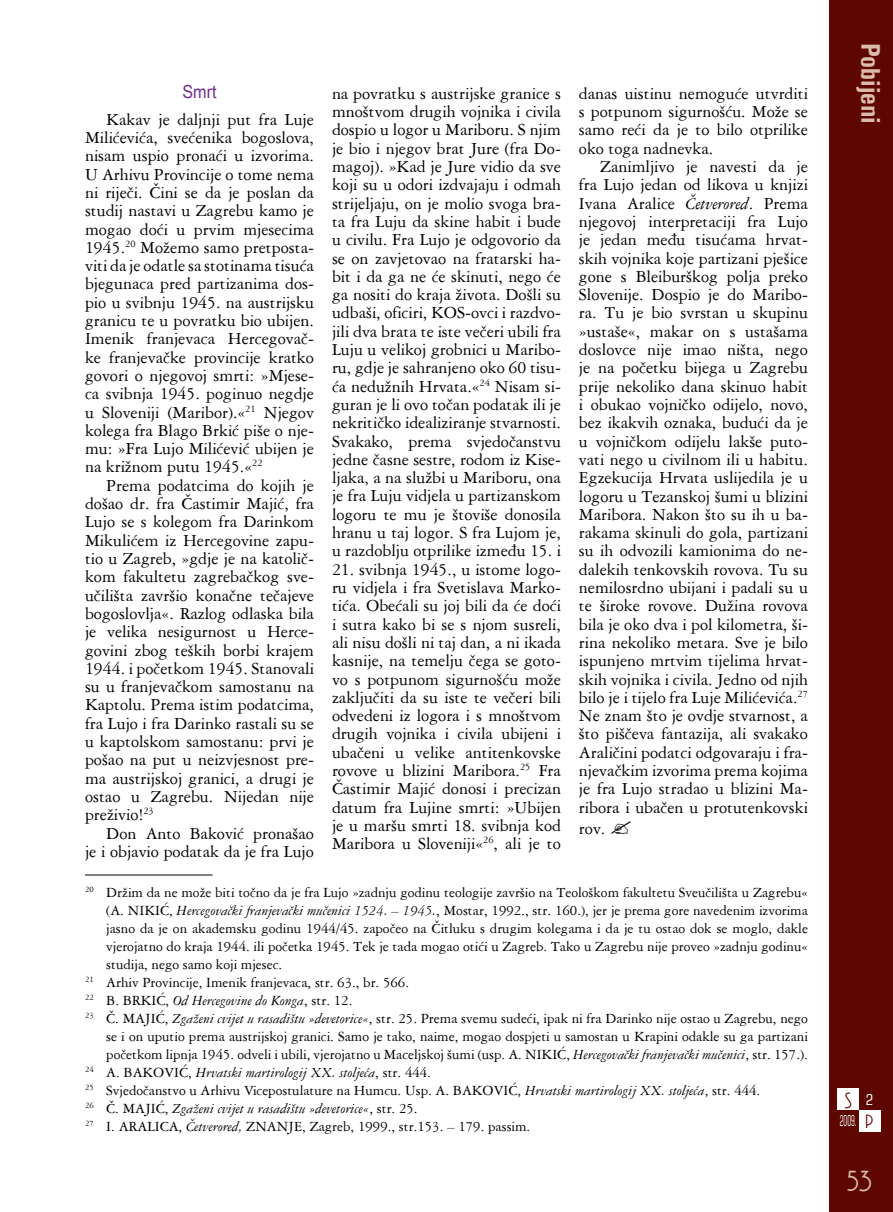
<style>
.page{position:relative;width:893px;height:1212px;background:#fff}
.page>*{position:absolute;margin:0;border:0;box-sizing:border-box;transform-origin:0 0}
.t1{font:700 condensed 27px "Univers";color:#dbbbab}
.t2{font:27px "Andes";color:#dbbbab}
.t3{font:18px/18.3px "American Garamond BT";color:#000;text-align:justify}
.t4{font:18px "Arial Unicode MS";color:#6f2c91;scale:.9 1}
.t5{font:18px "Andes";color:#5e0600}
.t6{font:15px "American Garamond BT";color:#000}
.t7{font:italic 15px "American Garamond BT";color:#000}
.t8{font:condensed 15px "Square 721 BT";color:#fff;scale:.5 1}
.t9{font:condensed 15px "Square 721 BT";color:#fff}
.s1{font-style:italic}
.s2{font-style:normal}
.s3{font-family:"Andes";font-stretch:normal;font-size:18px;color:#5e0600}
</style>
<div class="page">
<div style="left:829px;top:0;width:64px;height:1212px;background:#5e0600"></div>
<div style="left:838px;top:1089px;width:21px;height:21px;background:#fff"></div>
<div style="left:859px;top:1110px;width:21px;height:21px;background:#fff"></div>
<hr style="left:85px;top:874px;width:128px;height:1px;background:#000">
<p class="t4" style="left:182px;top:79px;width:39px">Smrt</p>
<p class="t3" style="left:85px;top:110px;width:230px;text-indent:21px">Kakav je daljnji put fra Luje Milićevića, svećenika bogoslova, nisam uspio pronaći u izvorima.<br>U Arhivu Provincije o tome nema ni riječi. Čini se da je poslan da studij nastavi u Zagrebu kamo je mogao doći u prvim mjesecima 1945.<sup>20</sup> Možemo samo pretposta&shy;viti da je odatle sa stotinama tisuća bjegunaca pred partizanima dos&shy;pio u svibnju 1945. na austrijsku granicu te u povratku bio ubijen.<br>Imenik franjevaca Hercegovač&shy;ke franjevačke provincije kratko govori o njegovoj smrti: »Mjese&shy;ca svibnja 1945. poginuo negdje u Sloveniji (Maribor).«<sup>21</sup> Njegov kolega fra Blago Brkić piše o nje&shy;mu: »Fra Lujo Milićević ubijen je na križnom putu 1945.«<sup>22</sup></p>
<p class="t3" style="left:85px;top:476px;width:230px;text-indent:21px">Prema podatcima do kojih je došao dr. fra Častimir Majić, fra Lujo se s kolegom fra Darinkom Mikulićem iz Hercegovine zapu&shy;tio u Zagreb, »gdje je na katolič&shy;kom fakultetu zagrebačkog sve&shy;učilišta završio konačne tečajeve bogoslovlja«. Razlog odlaska bila je velika nesigurnost u Herce&shy;govini zbog teških borbi krajem 1944. i početkom 1945. Stanovali su u franjevačkom samostanu na Kaptolu. Prema istim podatcima, fra Lujo i fra Darinko rastali su se u kaptolskom samostanu: prvi je pošao na put u neizvjesnost pre&shy;ma austrijskoj granici, a drugi je ostao u Zagrebu. Nijedan nije preživio!<sup>23</sup></p>
<p class="t3" style="left:85px;top:823px;width:230px;text-align:right">Don Anto Baković pronašao<br>je i objavio podatak da je fra Lujo</p>
<p class="t3" style="left:332px;top:84px;width:230px">na povratku s austrijske granice s mnoštvom drugih vojnika i civila dospio u logor u Mariboru. S njim je bio i njegov brat Jure (fra Do&shy;magoj). »Kad je Jure vidio da sve koji su u odori izdvajaju i odmah strijeljaju, on je molio svoga bra&shy;ta fra Luju da skine habit i bude u civilu. Fra Lujo je odgovorio da se on zavjetovao na fratarski ha&shy;bit i da ga ne će skinuti, nego će ga nositi do kraja života. Došli su udbaši, oficiri, KOS-ovci i razdvo&shy;jili dva brata te iste večeri ubili fra Luju u velikoj grobnici u Maribo&shy;ru, gdje je sahranjeno oko 60 tisu&shy;ća nedužnih Hrvata.«<sup>24</sup> Nisam si&shy;guran je li ovo točan podatak ili je nekritičko idealiziranje stvarnosti.<br>Svakako, prema svjedočanstvu jedne časne sestre, rodom iz Kise&shy;ljaka, a na službi u Mariboru, ona je fra Luju vidjela u partizanskom logoru te mu je štoviše donosila hranu u taj logor. S fra Lujom je, u razdoblju otprilike između 15. i</p>
<p class="t3" style="left:332px;top:560px;width:230px">21. svibnja 1945., u istome logo&shy;ru vidjela i fra Svetislava Marko&shy;tića. Obećali su joj bili da će doći i sutra kako bi se s njom susreli, ali nisu došli ni taj dan, a ni ikada kasnije, na temelju čega se goto&shy;vo s potpunom sigurnošću može zaključiti da su iste te večeri bili odvedeni iz logora i s mnoštvom drugih vojnika i civila ubijeni i ubačeni u velike antitenkovske rovove u blizini Maribora.<sup>25</sup> Fra Častimir Majić donosi i precizan datum fra Lujine smrti: »Ubijen je u maršu smrti 18. svibnja kod Maribora u Sloveniji«<sup>26</sup>, ali je to</p>
<p class="t3" style="left:579px;top:84px;width:230px">danas uistinu nemoguće utvrditi s potpunom sigurnošću. Može se samo reći da je to bilo otprilike oko toga nadnevka.</p>
<p class="t3" style="left:579px;top:157px;width:230px;text-indent:21px">Zanimljivo je navesti da je fra Lujo jedan od likova u knjizi Ivana Aralice <span class="s1">Četverored</span>. Prema njegovoj interpretaciji fra Lujo je jedan među tisućama hrvat&shy;skih vojnika koje partizani pješice gone s Bleiburškog polja preko Slovenije. Dospio je do Maribo&shy;ra. Tu je bio svrstan u skupinu »ustaše«, makar on s ustašama doslovce nije imao ništa, nego je na početku bijega u Zagrebu prije nekoliko dana skinuo habit i obukao vojničko odijelo, novo, bez ikakvih oznaka, budući da je u vojničkom odijelu lakše puto&shy;vati nego u civilnom ili u habitu.<br>Egzekucija Hrvata uslijedila je u logoru u Tezanskoj šumi u blizini Maribora. Nakon što su ih u ba&shy;rakama skinuli do gola, partizani su ih odvozili kamionima do ne&shy;dalekih tenkovskih rovova. Tu su nemilosrdno ubijani i padali su u te široke rovove. Dužina rovova bila je oko dva i pol kilometra, ši&shy;rina nekoliko metara. Sve je bilo ispunjeno mrtvim tijelima hrvat&shy;skih vojnika i civila. Jedno od njih bilo je i tijelo fra Luje Milićevića.<sup>27<br></sup>Ne znam što je ovdje stvarnost, a što piščeva fantazija, ali svakako Araličini podatci odgovaraju i fra&shy;njevačkim izvorima prema kojima je fra Lujo stradao u blizini Ma&shy;ribora i ubačen u protutenkovski</p>
<p class="t3" style="left:579px;top:818px;width:28px">rov.</p>
<p class="t6" style="left:85px;top:884px;width:724px"><sup>20</sup> Držim da ne može biti točno da je fra Lujo »zadnju godinu teologije završio na Teološkom fakultetu Sveučilišta u Zagrebu«</p>
<p class="t6" style="left:106px;top:902px;width:703px">(A. NIKIĆ, <span class="s1">Hercegovački franjevački mučenici 1524. – 1945.</span>, Mostar, 1992., str. 160.), jer je prema gore navedenim izvorima</p>
<p class="t6" style="left:106px;top:920px;width:703px">jasno da je on akademsku godinu 1944/45. započeo na Čitluku s drugim kolegama i da je tu ostao dok se moglo, dakle</p>
<p class="t6" style="left:106px;top:938px;width:703px">vjerojatno do kraja 1944. ili početka 1945. Tek je tada mogao otići u Zagreb. Tako u Zagrebu nije proveo »zadnju godinu«</p>
<p class="t6" style="left:106px;top:956px;width:177px">studija, nego samo koji mjesec.</p>
<p class="t6" style="left:85px;top:974px;width:326px"><sup>21</sup> Arhiv Provincije, Imenik franjevaca, str. 63., br. 566.</p>
<p class="t7" style="left:85px;top:992px;width:269px"><sup>22</sup> <span class="s2">B. BRKIĆ,</span> Od Hercegovine do Konga<span class="s2">, str. 12.</span></p>
<p class="t6" style="left:85px;top:1010px;width:724px"><sup>23</sup> Č. MAJIĆ, <span class="s1">Zgaženi cvijet u rasadištu »devetorice«</span>, str. 25. Prema svemu sudeći, ipak ni fra Darinko nije ostao u Zagrebu, nego</p>
<p class="t6" style="left:106px;top:1028px;width:703px">se i on uputio prema austrijskoj granici. Samo je tako, naime, mogao dospjeti u samostan u Krapini odakle su ga partizani</p>
<p class="t6" style="left:106px;top:1046px;width:703px">početkom lipnja 1945. odveli i ubili, vjerojatno u Maceljskoj šumi (usp. A. NIKIĆ, <span class="s1">Hercegovački franjevački mučenici</span>, str. 157.).</p>
<p class="t7" style="left:85px;top:1064px;width:347px"><sup>24</sup> <span class="s2">A. BAKOVIĆ,</span> Hrvatski martirologij XX. stoljeća<span class="s2">, str. 444.</span></p>
<p class="t6" style="left:85px;top:1082px;width:677px"><sup>25</sup> Svjedočanstvo u Arhivu Vicepostulature na Humcu. Usp. A. BAKOVIĆ, <span class="s1">Hrvatski martirologij XX. stoljeća</span>, str. 444.</p>
<p class="t7" style="left:85px;top:1100px;width:334px"><sup>26</sup> <span class="s2">Č. MAJIĆ,</span> Zgaženi cvijet u rasadištu »devetorice«<span class="s2">, str. 25.</span></p>
<p class="t6" style="left:85px;top:1118px;width:447px"><sup>27</sup> I. ARALICA, <span class="s1">Četverored,</span> ZNANJE, Zagreb, 1999., str.153. – 179. passim.</p>
<h1 class="t1" style="left:887px;top:43px;width:83px;rotate:90deg">Pobijeni</h1>
<p class="t5" style="left:845px;top:1092px;width:8px">S</p>
<p class="t8" style="left:840px;top:1112px;width:68px">2009. <span class="s3">p</span></p>
<p class="t9" style="left:866px;top:1090px;width:9px">2</p>
<h1 class="t2" style="left:847px;top:1169px;width:26px">53</h1>
</div>
